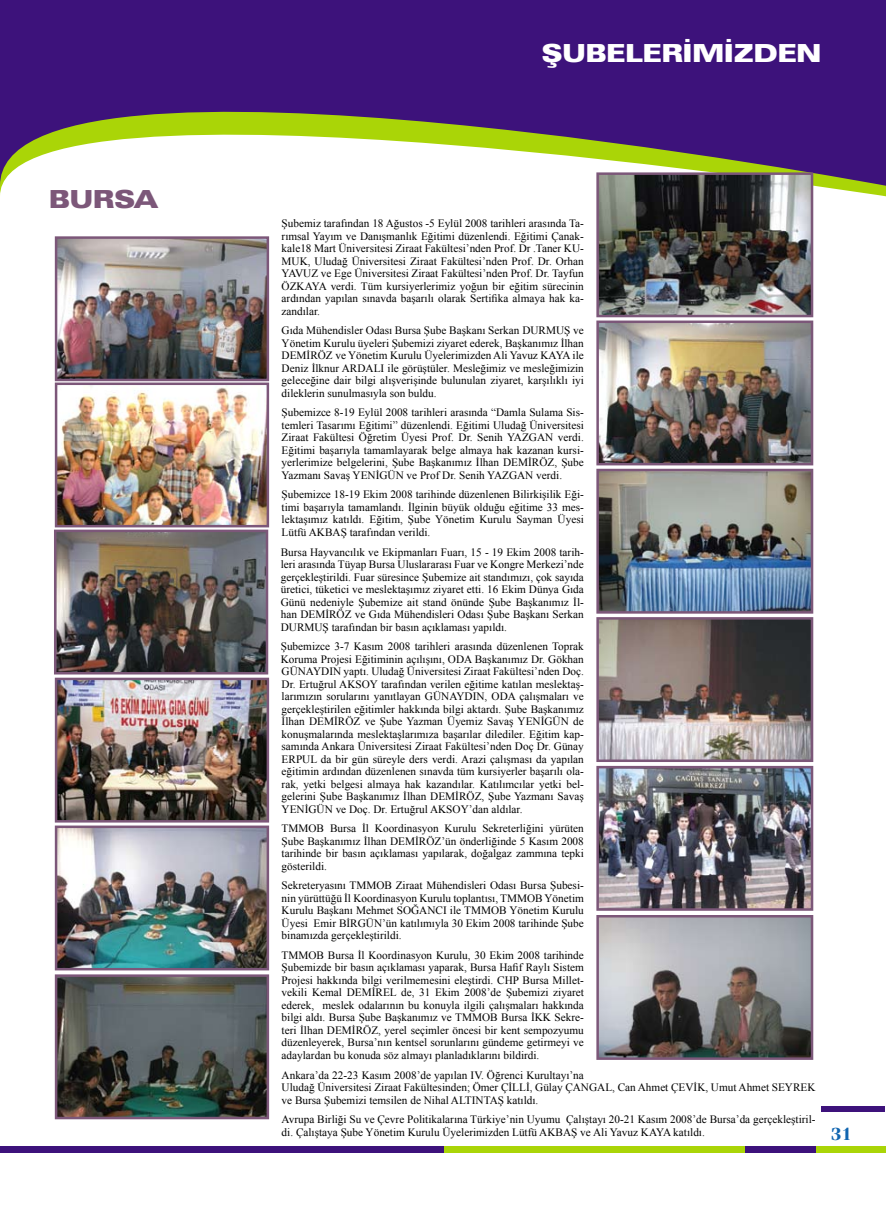
<style>
.page{position:relative;width:886px;height:1205px;background:#fff}
.page>*{position:absolute;margin:0;border:0;box-sizing:border-box;transform-origin:0 0}
.t1{font:900 expanded 25px "Zurich BT";color:#fff}
.t2{font:900 expanded 25px "Zurich BT";color:#7c5779}
.t3{font:700 17.5px "Fenice IT Cby BT";color:#1065b0}
.t4{font:11.25px/12.5px "Times New Roman";color:#000;text-align:justify}
</style>
<div class="page">
<svg style="left:0;top:0;width:886px;height:186px;fill:#3d127b"></svg>
<div style="left:0;top:1146px;width:886px;height:7px;background:#aad507"></div>
<div style="left:0;top:1146px;width:443px;height:7px;background:#3d127b"></div>
<div style="left:745px;top:1146px;width:70px;height:7px;background:#3d127b"></div>
<div style="left:821px;top:1105px;width:64px;height:6px;background:#3d127b"></div>
<img style="left:58px;top:239px;width:208px;height:139px">
<div style="left:55px;top:236px;width:214px;height:145px;border:2px solid #7c5779"></div>
<img style="left:57px;top:533px;width:208px;height:138px">
<div style="left:54px;top:530px;width:214px;height:144px;border:2px solid #7c5779"></div>
<img style="left:58px;top:385px;width:208px;height:139px">
<div style="left:55px;top:382px;width:214px;height:145px;border:2px solid #7c5779"></div>
<img style="left:599px;top:175px;width:211px;height:139px">
<div style="left:596px;top:172px;width:217px;height:145px;border:2px solid #7c5779"></div>
<img style="left:599px;top:323px;width:211px;height:139px">
<div style="left:596px;top:320px;width:217px;height:145px;border:2px solid #7c5779"></div>
<img style="left:599px;top:472px;width:211px;height:139px">
<div style="left:596px;top:469px;width:217px;height:145px;border:2px solid #7c5779"></div>
<img style="left:58px;top:681px;width:208px;height:138px">
<div style="left:55px;top:678px;width:214px;height:144px;border:2px solid #7c5779"></div>
<img style="left:599px;top:620px;width:211px;height:139px">
<div style="left:596px;top:617px;width:217px;height:145px;border:2px solid #7c5779"></div>
<img style="left:58px;top:828px;width:208px;height:139px">
<div style="left:55px;top:825px;width:214px;height:145px;border:2px solid #7c5779"></div>
<img style="left:599px;top:769px;width:211px;height:139px">
<div style="left:596px;top:766px;width:217px;height:145px;border:2px solid #7c5779"></div>
<img style="left:599px;top:918px;width:211px;height:139px">
<div style="left:596px;top:915px;width:217px;height:145px;border:2px solid #7c5779"></div>
<img style="left:58px;top:977px;width:208px;height:139px">
<div style="left:55px;top:974px;width:214px;height:145px;border:2px solid #7c5779"></div>
<h1 class="t2" style="left:49px;top:184px;width:110px">BURSA</h1>
<h1 class="t1" style="left:542px;top:38px;width:281px">ŞUBELERİMİZDEN</h1>
<p class="t4" style="left:282px;top:217px;width:304px">Şubemiz tarafından 18 Ağustos -5 Eylül 2008 tarihleri arasında Ta&shy;rımsal Yayım ve Danışmanlık Eğitimi düzenlendi. Eğitimi Çanak&shy;kale18 Mart Üniversitesi Ziraat Fakültesi’nden Prof. Dr .Taner KU-MUK, Uludağ Üniversitesi Ziraat Fakültesi’nden Prof. Dr. Orhan YAVUZ ve Ege Üniversitesi Ziraat Fakültesi’nden Prof. Dr. Tayfun ÖZKAYA verdi. Tüm kursiyerlerimiz yoğun bir eğitim sürecinin ardından yapılan sınavda başarılı olarak Sertifika almaya hak ka&shy;zandılar.</p>
<p class="t4" style="left:282px;top:324px;width:304px">Gıda Mühendisler Odası Bursa Şube Başkanı Serkan DURMUŞ ve Yönetim Kurulu üyeleri Şubemizi ziyaret ederek, Başkanımız İlhan DEMİRÖZ ve Yönetim Kurulu Üyelerimizden Ali Yavuz KAYA ile Deniz İlknur ARDALI ile görüştüler. Mesleğimiz ve mesleğimizin geleceğine dair bilgi alışverişinde bulunulan ziyaret, karşılıklı iyi dileklerin sunulmasıyla son buldu.</p>
<p class="t4" style="left:282px;top:406px;width:304px">Şubemizce 8-19 Eylül 2008 tarihleri arasında “Damla Sulama Sis&shy;temleri Tasarımı Eğitimi” düzenlendi. Eğitimi Uludağ Üniversitesi Ziraat Fakültesi Öğretim Üyesi Prof. Dr. Senih YAZGAN verdi.<br>Eğitimi başarıyla tamamlayarak belge almaya hak kazanan kursi&shy;yerlerimize belgelerini, Şube Başkanımız İlhan DEMİRÖZ, Şube Yazmanı Savaş YENİGÜN ve Prof Dr. Senih YAZGAN verdi.</p>
<p class="t4" style="left:282px;top:488px;width:304px">Şubemizce 18-19 Ekim 2008 tarihinde düzenlenen Bilirkişilik Eği&shy;timi başarıyla tamamlandı. İlginin büyük olduğu eğitime 33 mes&shy;lektaşımız katıldı. Eğitim, Şube Yönetim Kurulu Sayman Üyesi Lütfü AKBAŞ tarafından verildi.</p>
<p class="t4" style="left:281px;top:545px;width:305px">Bursa Hayvancılık ve Ekipmanları Fuarı, 15 - 19 Ekim 2008 tarih&shy;leri arasında Tüyap Bursa Uluslararası Fuar ve Kongre Merkezi’nde gerçekleştirildi. Fuar süresince Şubemize ait standımızı, çok sayıda üretici, tüketici ve meslektaşımız ziyaret etti. 16 Ekim Dünya Gıda Günü nedeniyle Şubemize ait stand önünde Şube Başkanımız İl&shy;han DEMİRÖZ ve Gıda Mühendisleri Odası Şube Başkanı Serkan DURMUŞ tarafından bir basın açıklaması yapıldı.</p>
<p class="t4" style="left:281px;top:640px;width:305px">Şubemizce 3-7 Kasım 2008 tarihleri arasında düzenlenen Toprak Koruma Projesi Eğitiminin açılışını, ODA Başkanımız Dr. Gökhan GÜNAYDIN yaptı. Uludağ Üniversitesi Ziraat Fakültesi’nden Doç.<br>Dr. Ertuğrul AKSOY tarafından verilen eğitime katılan meslektaş&shy;larımızın sorularını yanıtlayan GÜNAYDIN, ODA çalışmaları ve gerçekleştirilen eğitimler hakkında bilgi aktardı. Şube Başkanımız İlhan DEMİRÖZ ve Şube Yazman Üyemiz Savaş YENİGÜN de konuşmalarında meslektaşlarımıza başarılar dilediler. Eğitim kap&shy;samında Ankara Üniversitesi Ziraat Fakültesi’nden Doç Dr. Günay ERPUL da bir gün süreyle ders verdi. Arazi çalışması da yapılan eğitimin ardından düzenlenen sınavda tüm kursiyerler başarılı ola&shy;rak, yetki belgesi almaya hak kazandılar. Katılımcılar yetki bel&shy;gelerini Şube Başkanımız İlhan DEMİRÖZ, Şube Yazmanı Savaş YENİGÜN ve Doç. Dr. Ertuğrul AKSOY’dan aldılar.</p>
<p class="t4" style="left:282px;top:822px;width:304px">TMMOB Bursa İl Koordinasyon Kurulu Sekreterliğini yürüten Şube Başkanımız İlhan DEMİRÖZ’ün önderliğinde 5 Kasım 2008 tarihinde bir basın açıklaması yapılarak, doğalgaz zammına tepki gösterildi.</p>
<p class="t4" style="left:282px;top:879px;width:304px">Sekreteryasını TMMOB Ziraat Mühendisleri Odası Bursa Şubesi&shy;nin yürüttüğü İl Koordinasyon Kurulu toplantısı, TMMOB Yönetim Kurulu Başkanı Mehmet SOĞANCI ile TMMOB Yönetim Kurulu Üyesi Emir BİRGÜN’ün katılımıyla 30 Ekim 2008 tarihinde Şube binamızda gerçekleştirildi.</p>
<p class="t4" style="left:282px;top:949px;width:304px">TMMOB Bursa İl Koordinasyon Kurulu, 30 Ekim 2008 tarihinde Şubemizde bir basın açıklaması yaparak, Bursa Hafif Raylı Sistem Projesi hakkında bilgi verilmemesini eleştirdi. CHP Bursa Millet&shy;vekili Kemal DEMİREL de, 31 Ekim 2008’de Şubemizi ziyaret ederek, meslek odalarının bu konuyla ilgili çalışmaları hakkında bilgi aldı. Bursa Şube Başkanımız ve TMMOB Bursa İKK Sekre&shy;teri İlhan DEMİRÖZ, yerel seçimler öncesi bir kent sempozyumu düzenleyerek, Bursa’nın kentsel sorunlarını gündeme getirmeyi ve adaylardan bu konuda söz almayı planladıklarını bildirdi.</p>
<p class="t4" style="left:282px;top:1068px;width:535px;text-align:left">Ankara’da 22-23 Kasım 2008’de yapılan IV. Öğrenci Kurultayı’na<br>Uludağ Üniversitesi Ziraat Fakültesinden; Ömer ÇİLLİ, Gülay ÇANGAL, Can Ahmet ÇEVİK, Umut Ahmet SEYREK ve Bursa Şubemizi temsilen de Nihal ALTINTAŞ katıldı.</p>
<p class="t4" style="left:282px;top:1113px;width:535px">Avrupa Birliği Su ve Çevre Politikalarına Türkiye’nin Uyumu Çalıştayı 20-21 Kasım 2008’de Bursa’da gerçekleştiril&shy;di. Çalıştaya Şube Yönetim Kurulu Üyelerimizden Lütfü AKBAŞ ve Ali Yavuz KAYA katıldı.</p>
<h2 class="t3" style="left:831px;top:1123px;width:22px">31</h2>
</div>
